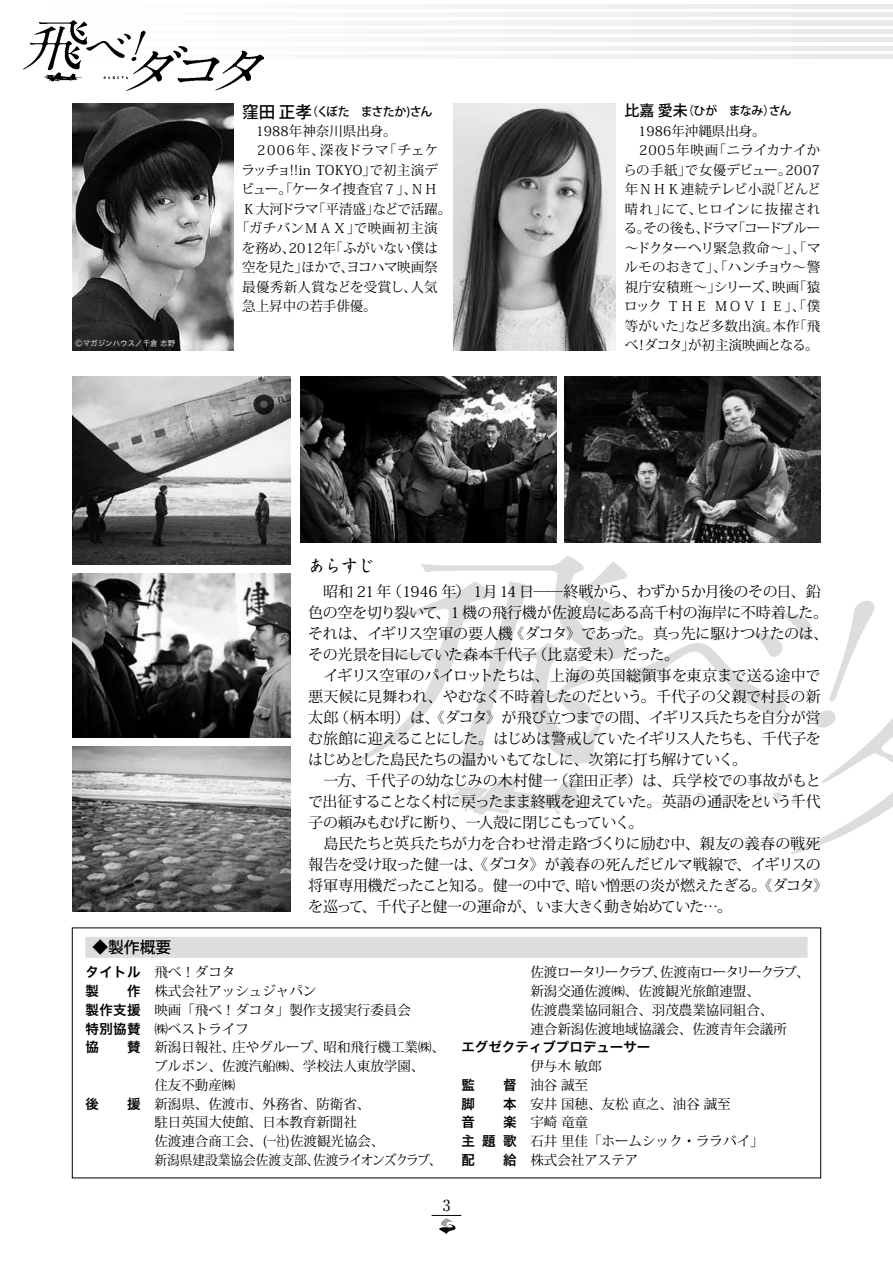
<style>
.page{position:relative;width:893px;height:1263px;background:#fff}
.page>*{position:absolute;margin:0;border:0;box-sizing:border-box;transform-origin:0 0}
.t1{font:500 16.5px "Koz Go Pr 6 N";color:#000}
.t2{font:16.5px "Shinsei Kai Pro CBSK1";color:#000}
.t3{font:500 15.75px "Koz Go Pro";color:#000}
.t4{font:15.15px "Ryumin Pro";color:#000}
.t5{font:15px/21px "Koz Min Pro";letter-spacing:-.03em;color:#000}
.t6{font:15px "Koz Min Pro";letter-spacing:-.005em;color:#000}
.t7{font:15px "Koz Min Pro";letter-spacing:-.065em;color:#000}
.t8{font:15px "Koz Min Pro";letter-spacing:-.06em;color:#000}
.t9{font:15px "Koz Min Pro";color:#000}
.t10{font:15px "Koz Min Pro";letter-spacing:-.01em;color:#000}
.t11{font:500 15px "Koz Go Pr 6 N";color:#000}
.t12{font:13.5px/18.8px "Koz Min Pro";color:#000}
.t13{font:13.5px "Hira Kaku Pro W6";color:#000}
.t14{font:13.5px/19.5px "Koz Min Pro";letter-spacing:.035em;color:#000}
.t15{font:13.5px "Koz Min Pro";letter-spacing:-.085em;color:#000}
.t16{font:13.5px/19.5px "Koz Min Pro";letter-spacing:-.055em;color:#000}
.t17{font:13.5px "Koz Min Pro";letter-spacing:-.02em;color:#000}
.t18{font:13.5px "Koz Min Pro";letter-spacing:.02em;color:#000}
.t19{font:13.5px "Koz Min Pro";color:#000;scale:.94 1}
.t20{font:13.5px "Koz Min Pro";letter-spacing:-.09em;color:#000;scale:.94 1}
.t21{font:13.5px "Koz Min Pro";letter-spacing:.07em;color:#000}
.t22{font:500 12px "Koz Go Pr 6 N";letter-spacing:-.095em;color:#000}
.t23{font:500 12px "Koz Go Pr 6 N";letter-spacing:-.07em;color:#000}
.t24{font:7.5px "Hira Kaku Pro W3";color:#fff}
</style>
<div class="page">
<hr style="left:0;top:4px;width:893px;height:4px;background:#f5f5f5">
<div style="left:0;top:12px;width:893px;height:5px;background:#f5f5f5"></div>
<hr style="left:0;top:21px;width:893px;height:4px;background:#f1f1f2">
<hr style="left:0;top:29px;width:893px;height:4px;background:#f1f1f2">
<hr style="left:0;top:38px;width:893px;height:4px;background:#f1f1f2">
<hr style="left:0;top:46px;width:893px;height:4px;background:#f1f1f2">
<div style="left:0;top:54px;width:893px;height:5px;background:#f1f1f2"></div>
<img style="left:354px;top:556px;width:539px;height:298px">
<svg style="left:432px;top:1215px;width:29px;height:19px"></svg>
<img style="left:23px;top:20px;width:241px;height:70px">
<div style="left:85px;top:937px;width:722px;height:21px;background:#dcdddd"></div>
<img style="left:72px;top:103px;width:162px;height:247px">
<img style="left:454px;top:103px;width:161px;height:247px">
<img style="left:72px;top:377px;width:218px;height:187px">
<img style="left:300px;top:377px;width:256px;height:166px">
<img style="left:565px;top:377px;width:256px;height:166px">
<img style="left:72px;top:573px;width:218px;height:165px">
<img style="left:72px;top:746px;width:218px;height:165px">
<p class="t24" style="left:75px;top:337px;width:101px">Ⓒマガジンハウス／千倉志野</p>
<p class="t1" style="left:242px;top:102px;width:71px">窪田正孝</p>
<p class="t12" style="left:383px;top:121px;width:56px;line-height:19.5px;text-indent:-141px">　1988年神奈川県出身。<br>「チェケ</p>
<p class="t22" style="left:306px;top:105px;width:128px">（くぼた　まさたか)さん</p>
<p class="t12" style="left:242px;top:140px;width:84px">　2006年、</p>
<p class="t12" style="left:320px;top:140px;width:70px">深夜ドラマ</p>
<p class="t12" style="left:369px;top:160px;width:70px">で初主演デ</p>
<p class="t18" style="left:241px;top:160px;width:136px">ラッチョ!!in TOKYO」</p>
<p class="t16" style="left:373px;top:179px;width:80px;text-indent:-132px">ビュー。「ケータイ捜査官７」、<br>などで活躍。</p>
<p class="t12" style="left:411px;top:179px;width:29px">ＮＨ</p>
<p class="t12" style="left:312px;top:199px;width:69px">「平清盛」</p>
<p class="t12" style="left:242px;top:199px;width:78px">Ｋ大河ドラマ</p>
<p class="t12" style="left:289px;top:218px;width:150px;line-height:19.5px;text-indent:-53px">「ガチバンＭＡＸ」<br>2012 「年ふがいない僕は</p>
<p class="t12" style="left:354px;top:218px;width:85px">で映画初主演</p>
<p class="t12" style="left:242px;top:238px;width:55px">を務め、</p>
<p class="t17" style="left:301px;top:258px;width:138px">ほかでヨコハマ映画祭</p>
<p class="t12" style="left:340px;top:257px;width:15px">、</p>
<p class="t12" style="left:242px;top:257px;width:67px">空を見た」</p>
<p class="t12" style="left:410px;top:277px;width:29px">人気</p>
<p class="t12" style="left:242px;top:277px;width:176px;line-height:19.5px">最優秀新人賞などを受賞し、急上昇中の若手俳優。</p>
<p class="t11" style="left:624px;top:102px;width:65px">比嘉愛未</p>
<p class="t12" style="left:713px;top:121px;width:109px;line-height:19.5px;text-indent:-88px">　1986年沖縄県出身。<br>「ニライカナイか</p>
<p class="t23" style="left:682px;top:104px;width:111px">（ひが　まなみさん</p>
<p class="t23" style="left:763px;top:104px;width:13px">）</p>
<p class="t21" style="left:625px;top:141px;width:95px">　2005年映画</p>
<p class="t12" style="left:685px;top:160px;width:108px">で女優デビュー。</p>
<p class="t12" style="left:623px;top:160px;width:69px">らの手紙」</p>
<p class="t12" style="left:785px;top:160px;width:36px">2007</p>
<p class="t14" style="left:696px;top:179px;width:126px;text-indent:-71px">年ＮＨＫ連続テレビ小説<br>ヒロインに抜擢され</p>
<p class="t12" style="left:769px;top:179px;width:53px">「どんど</p>
<p class="t12" style="left:625px;top:199px;width:44px">晴れ」</p>
<p class="t12" style="left:662px;top:199px;width:42px">にて、</p>
<p class="t12" style="left:732px;top:218px;width:90px">「コードブルー</p>
<p class="t17" style="left:624px;top:219px;width:116px">るその後もドラマ</p>
<p class="t12" style="left:695px;top:218px;width:15px">、</p>
<p class="t12" style="left:637px;top:218px;width:15px">。</p>
<p class="t12" style="left:625px;top:238px;width:197px">～ドクターヘリ緊急救命～」、「マ</p>
<p class="t12" style="left:624px;top:257px;width:197px">ルモのおきて」、「ハンチョウ～警</p>
<p class="t12" style="left:793px;top:277px;width:29px">「猿</p>
<p class="t12" style="left:714px;top:277px;width:66px">シリーズ、</p>
<p class="t14" style="left:714px;top:277px;width:107px;text-indent:-90px">視庁安積班～」<br>ＭＯＶＩＥ」、「僕</p>
<p class="t12" style="left:772px;top:277px;width:29px">映画</p>
<p class="t12" style="left:624px;top:296px;width:86px">ロックＴＨＥ</p>
<p class="t12" style="left:685px;top:316px;width:95px">など多数出演。</p>
<p class="t12" style="left:625px;top:316px;width:195px;line-height:19.5px">等がいた」<br>べダコタが初主演映画となる。</p>
<p class="t12" style="left:772px;top:316px;width:29px">本作</p>
<p class="t12" style="left:793px;top:316px;width:28px">「飛</p>
<p class="t12" style="left:635px;top:335px;width:15px">！</p>
<p class="t12" style="left:681px;top:335px;width:15px">」</p>
<p class="t2" style="left:308px;top:553px;width:67px">あらすじ</p>
<p class="t7" style="left:483px;top:581px;width:339px">月14 日──終戦から、わずか５か月後のその日、鉛</p>
<p class="t5" style="left:308px;top:580px;width:85px">　昭和 21 年</p>
<p class="t5" style="left:387px;top:580px;width:100px">（1946 年）１</p>
<p class="t5" style="left:308px;top:601px;width:131px">色の空を切り裂いて</p>
<p class="t5" style="left:435px;top:601px;width:394px">、1 機の飛行機が佐渡島にある高千村の海岸に不時着した。</p>
<p class="t5" style="left:509px;top:622px;width:320px">《ダコタ》であった。真っ先に駆けつけたのは、</p>
<p class="t5" style="left:308px;top:622px;width:206px">それは、イギリス空軍の要人機</p>
<p class="t5" style="left:533px;top:643px;width:148px">（比嘉愛未）だった。</p>
<p class="t5" style="left:308px;top:643px;width:230px">その光景を目にしていた森本千代子</p>
<p class="t6" style="left:308px;top:665px;width:514px">　イギリス空軍のパイロットたちは、上海の英国総領事を東京まで送る途中で</p>
<p class="t5" style="left:308px;top:685px;width:514px">悪天候に見舞われ、やむなく不時着したのだという。千代子の父親で村長の新</p>
<p class="t5" style="left:334px;top:706px;width:488px">（柄本明）は、《ダコタ》が飛び立つまでの間、イギリス兵たちを自分が営</p>
<p class="t5" style="left:308px;top:706px;width:32px">太郎</p>
<p class="t5" style="left:308px;top:727px;width:514px">む旅館に迎えることにした。はじめは警戒していたイギリス人たちも、千代子を</p>
<p class="t5" style="left:308px;top:748px;width:440px">はじめとした島民たちの温かいもてなしに、次第に打ち解けていく。</p>
<p class="t9" style="left:553px;top:770px;width:269px">（窪田正孝）は、兵学校での事故がもと</p>
<p class="t5" style="left:308px;top:769px;width:251px">　一方、千代子の幼なじみの木村健一</p>
<p class="t5" style="left:308px;top:790px;width:514px">で出征することなく村に戻ったまま終戦を迎えていた。英語の通訳をという千代</p>
<p class="t8" style="left:308px;top:812px;width:337px">子の頼みもむげに断り、一人殻に閉じこもっていく。</p>
<p class="t5" style="left:308px;top:832px;width:514px">　島民たちと英兵たちが力を合わせ滑走路づくりに励む中、親友の義春の戦死</p>
<p class="t5" style="left:308px;top:853px;width:514px">報告を受け取った健一は、《ダコタ》が義春の死んだビルマ戦線で、イギリスの</p>
<p class="t10" style="left:575px;top:875px;width:254px">暗い憎悪の炎が燃えたぎる。《ダコタ《</p>
<p class="t5" style="left:362px;top:874px;width:372px;text-indent:-53px">将軍専用機だったこと知る。健一の中で、<br>、千代子と健一の運命が、いま大きく動き始めていた...。</p>
<p class="t5" style="left:308px;top:895px;width:57px">を巡って</p>
<p class="t3" style="left:92px;top:937px;width:80px">◆製作概要</p>
<p class="t12" style="left:154px;top:962px;width:82px">飛べ！ダコタ</p>
<p class="t13" style="left:85px;top:960px;width:57px">タイトル</p>
<p class="t13" style="left:85px;top:979px;width:15px">製</p>
<p class="t13" style="left:127px;top:979px;width:15px">作</p>
<p class="t12" style="left:154px;top:981px;width:163px">株式会社アッシュジャパン</p>
<p class="t13" style="left:85px;top:997px;width:57px">製作支援</p>
<p class="t12" style="left:154px;top:1000px;width:258px">映画「飛べ！ダコタ」製作支援実行委員会</p>
<p class="t13" style="left:85px;top:1016px;width:57px">特別協賛</p>
<p class="t12" style="left:154px;top:1019px;width:96px">㈱ベストライフ</p>
<p class="t13" style="left:85px;top:1035px;width:15px">協</p>
<p class="t13" style="left:127px;top:1035px;width:15px">賛</p>
<p class="t12" style="left:232px;top:1037px;width:96px">庄やグループ、</p>
<p class="t12" style="left:154px;top:1037px;width:82px">新潟日報社、</p>
<p class="t12" style="left:324px;top:1037px;width:123px">昭和飛行機工業㈱、</p>
<p class="t13" style="left:85px;top:1091px;width:15px">後</p>
<p class="t13" style="left:127px;top:1091px;width:15px">援</p>
<p class="t12" style="left:154px;top:1056px;width:271px">ブルボン、佐渡汽船㈱、学校法人東放学園、住友不動産㈱<br>新潟県、佐渡市、外務省、防衛省、</p>
<p class="t12" style="left:154px;top:1112px;width:204px">駐日英国大使館、日本教育新聞社</p>
<p class="t12" style="left:154px;top:1131px;width:231px">佐渡連合商工会、(一社)佐渡観光協会、</p>
<p class="t20" style="left:313px;top:1150px;width:138px">佐渡ライオンズクラブ、</p>
<p class="t19" style="left:154px;top:1150px;width:177px">新潟県建設業協会佐渡支部、</p>
<p class="t15" style="left:530px;top:963px;width:281px">佐渡ロータリークラブ佐渡南ロータリークラブ、</p>
<p class="t12" style="left:530px;top:962px;width:258px;text-indent:123px">、<br>新潟交通佐渡㈱、佐渡観光旅館連盟、<br>佐渡農業協同組合、羽茂農業協同組合、連合新潟佐渡地域協議会、佐渡青年会議所</p>
<p class="t13" style="left:461px;top:1035px;width:190px">エグゼクティブプロデューサー</p>
<p class="t12" style="left:530px;top:1056px;width:73px">伊与木敏郎油谷誠至</p>
<p class="t13" style="left:503px;top:1072px;width:15px">督</p>
<p class="t13" style="left:461px;top:1072px;width:15px">監</p>
<p class="t13" style="left:461px;top:1091px;width:15px">脚</p>
<p class="t13" style="left:503px;top:1091px;width:15px">本</p>
<p class="t12" style="left:530px;top:1094px;width:202px">安井国穂、友松直之、油谷誠至</p>
<p class="t13" style="left:461px;top:1110px;width:15px">音</p>
<p class="t13" style="left:503px;top:1110px;width:15px">楽</p>
<p class="t12" style="left:530px;top:1112px;width:59px">宇崎竜童</p>
<p class="t13" style="left:461px;top:1129px;width:57px">主題歌</p>
<p class="t12" style="left:530px;top:1131px;width:235px">石井里佳「ホームシック・ララバイ「</p>
<p class="t13" style="left:461px;top:1147px;width:15px">配</p>
<p class="t13" style="left:503px;top:1147px;width:15px">給</p>
<p class="t12" style="left:530px;top:1150px;width:109px">株式会社アステア</p>
<p class="t4" style="left:443px;top:1193px;width:9px">3</p>
</div>
